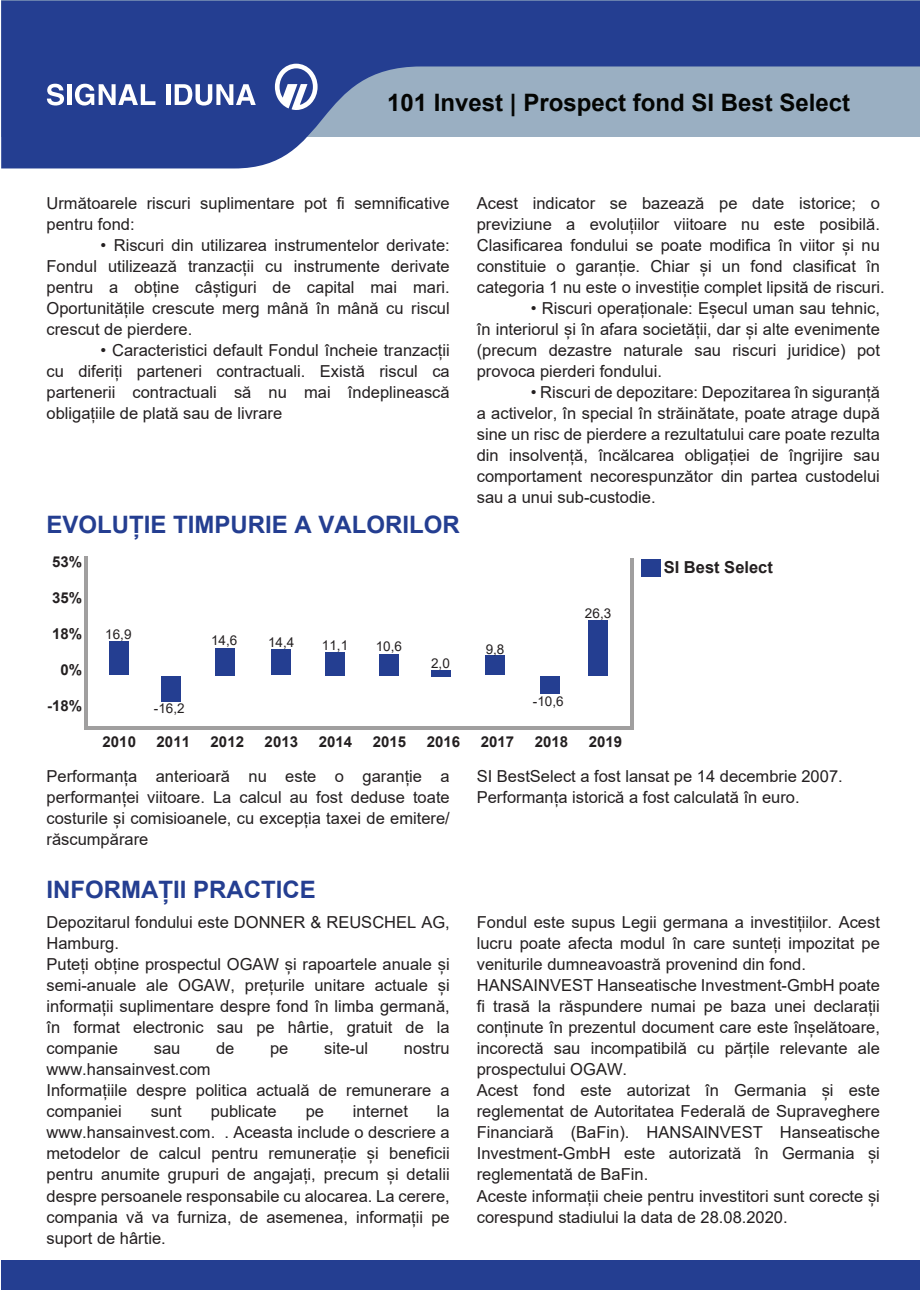
<style>
.page{position:relative;width:920px;height:1290px;background:#fff}
.page>*{position:absolute;margin:0;border:0;box-sizing:border-box;transform-origin:0 0}
.t1{font:700 24px "Arial";color:#243e91}
.t2{font:700 24px "Arial";color:#040503}
.t3{font:16.5px/21px "Arial";color:#231f20}
.t4{font:700 16.5px "Arial";color:#231f20}
.t5{font:700 15px "Arial";color:#231f20}
.t6{font:13.5px "Arial";color:#231f20}
</style>
<div class="page">
<svg style="left:1px;top:1px;width:919px;height:167px;background:#6176ad"></svg>
<div style="left:1px;top:1260px;width:919px;height:30px;background:#243e91"></div>
<svg style="left:275px;top:64px;width:43px;height:46px"></svg>
<svg style="left:47px;top:84px;width:17px;height:22px"></svg>
<div style="left:67px;top:84px;width:5px;height:21px;background:#fff"></div>
<svg style="left:75px;top:84px;width:80px;height:22px"></svg>
<hr style="left:166px;top:84px;width:4px;height:21px;background:#fff">
<svg style="left:175px;top:84px;width:81px;height:22px"></svg>
<hr style="left:84px;top:556px;width:3px;height:171px;background:#a09f9f">
<hr style="left:84px;top:726px;width:547px;height:4px;background:#a09f9f">
<hr style="left:631px;top:558px;width:3px;height:172px;background:#a09f9f">
<div style="left:109px;top:642px;width:20px;height:33px;background:#243e91"></div>
<div style="left:161px;top:676px;width:20px;height:25px;background:#243e91"></div>
<div style="left:215px;top:648px;width:20px;height:27px;background:#243e91"></div>
<div style="left:271px;top:649px;width:20px;height:26px;background:#243e91"></div>
<div style="left:325px;top:652px;width:19px;height:23px;background:#243e91"></div>
<div style="left:379px;top:654px;width:19px;height:21px;background:#243e91"></div>
<div style="left:431px;top:670px;width:20px;height:6px;background:#243e91"></div>
<div style="left:486px;top:656px;width:19px;height:19px;background:#243e91"></div>
<div style="left:540px;top:676px;width:19px;height:18px;background:#243e91"></div>
<div style="left:588px;top:620px;width:19px;height:55px;background:#243e91"></div>
<div style="left:641px;top:559px;width:19px;height:18px;background:#243e91"></div>
<h1 class="t2" style="left:387px;top:86px;width:464px">101 Invest | Prospect fond SI Best Select</h1>
<p class="t3" style="left:47px;top:192px;width:405px">Următoarele riscuri suplimentare pot fi semnificative pentru fond:</p>
<p class="t3" style="left:47px;top:234px;width:405px;text-align:justify;text-indent:54px">• Riscuri din utilizarea instrumentelor derivate:<br>Fondul utilizează tranzacții cu instrumente derivate pentru a obține câștiguri de capital mai mari.<br>Oportunitățile crescute merg mână în mână cu riscul crescut de pierdere.</p>
<p class="t3" style="left:47px;top:339px;width:405px;text-align:justify;text-indent:54px">• Caracteristici default Fondul încheie tranzacții cu diferiți parteneri contractuali. Există riscul ca partenerii contractuali să nu mai îndeplinească obligațiile de plată sau de livrare</p>
<h1 class="t1" style="left:47px;top:508px;width:415px">EVOLUȚIE TIMPURIE A VALORILOR</h1>
<p class="t5" style="left:52px;top:551px;width:32px">53%</p>
<p class="t5" style="left:52px;top:587px;width:32px">35%</p>
<p class="t5" style="left:52px;top:623px;width:32px">18%</p>
<p class="t5" style="left:60px;top:659px;width:23px">0%</p>
<p class="t5" style="left:47px;top:695px;width:37px">-18%</p>
<p class="t6" style="left:105px;top:625px;width:28px">16,9</p>
<p class="t6" style="left:154px;top:699px;width:32px">-16,2</p>
<p class="t6" style="left:211px;top:631px;width:28px">14,6</p>
<p class="t6" style="left:268px;top:632px;width:28px">14,4</p>
<p class="t6" style="left:322px;top:635px;width:28px">11,1</p>
<p class="t6" style="left:376px;top:637px;width:28px">10,6</p>
<p class="t6" style="left:431px;top:654px;width:20px">2,0</p>
<p class="t3" style="left:477px;top:192px;width:410px">Acest indicator se bazează pe date istorice; o previziune a evoluțiilor viitoare nu este posibilă.<br>Clasificarea fondului se poate modifica în viitor și nu constituie o garanție. Chiar și un fond clasificat în categoria 1 nu este o investiție complet lipsită de riscuri.</p>
<p class="t3" style="left:477px;top:297px;width:405px;text-align:justify;text-indent:54px">• Riscuri operaționale: Eșecul uman sau tehnic, în interiorul și în afara societății, dar și alte evenimente (precum dezastre naturale sau riscuri juridice) pot provoca pierderi fondului.</p>
<p class="t3" style="left:477px;top:381px;width:405px;text-align:justify;text-indent:54px">• Riscuri de depozitare: Depozitarea în siguranță a activelor, în special în străinătate, poate atrage după sine un risc de pierdere a rezultatului care poate rezulta din insolvență, încălcarea obligației de îngrijire sau comportament necorespunzător din partea custodelui sau a unui sub-custodie.</p>
<p class="t6" style="left:486px;top:639px;width:20px">9,8</p>
<p class="t6" style="left:585px;top:604px;width:28px">26,3</p>
<p class="t6" style="left:533px;top:692px;width:32px">-10,6</p>
<p class="t4" style="left:664px;top:556px;width:111px">SI Best Select</p>
<p class="t5" style="left:103px;top:731px;width:35px">2010</p>
<p class="t5" style="left:157px;top:731px;width:35px">2011</p>
<p class="t5" style="left:211px;top:731px;width:35px">2012</p>
<p class="t5" style="left:265px;top:731px;width:35px">2013</p>
<p class="t5" style="left:319px;top:731px;width:35px">2014</p>
<p class="t5" style="left:373px;top:731px;width:35px">2015</p>
<p class="t5" style="left:427px;top:731px;width:35px">2016</p>
<p class="t5" style="left:481px;top:731px;width:35px">2017</p>
<p class="t5" style="left:535px;top:731px;width:35px">2018</p>
<p class="t5" style="left:589px;top:731px;width:35px">2019</p>
<p class="t3" style="left:47px;top:765px;width:405px;text-align:justify">Performanța anterioară nu este o garanție a performanței viitoare. La calcul au fost deduse toate costurile și comisioanele, cu excepția taxei de emitere/ răscumpărare</p>
<p class="t3" style="left:477px;top:765px;width:367px">SI BestSelect a fost lansat pe 14 decembrie 2007.<br>Performanța istorică a fost calculată în euro.</p>
<h1 class="t1" style="left:47px;top:873px;width:271px">INFORMAȚII PRACTICE</h1>
<p class="t3" style="left:47px;top:912px;width:405px">Depozitarul fondului este DONNER &amp; REUSCHEL AG, Hamburg.<br>Puteți obține prospectul OGAW și rapoartele anuale și semi-anuale ale OGAW, prețurile unitare actuale și informații suplimentare despre fond în limba germană, în format electronic sau pe hârtie, gratuit de la companie</p>
<p class="t3" style="left:154px;top:1038px;width:28px">sau</p>
<p class="t3" style="left:216px;top:1038px;width:20px">de</p>
<p class="t3" style="left:270px;top:1038px;width:20px">pe</p>
<p class="t3" style="left:324px;top:1038px;width:46px">site-ul</p>
<p class="t3" style="left:404px;top:1038px;width:47px">nostru</p>
<p class="t3" style="left:47px;top:1059px;width:405px">www.hansainvest.com<br>Informațiile despre politica actuală de remunerare a companiei</p>
<p class="t3" style="left:47px;top:1101px;width:405px;text-align:justify;text-indent:390px">la www.hansainvest.com. . Aceasta include o descriere a metodelor de calcul pentru remunerație și beneficii pentru anumite grupuri de angajați, precum și detalii despre persoanele responsabile cu alocarea. La cerere, compania vă va furniza, de asemenea, informații pe suport de hârtie.</p>
<p class="t3" style="left:151px;top:1101px;width:33px">sunt</p>
<p class="t3" style="left:211px;top:1101px;width:68px">publicate</p>
<p class="t3" style="left:306px;top:1101px;width:20px">pe</p>
<p class="t3" style="left:353px;top:1101px;width:57px">internet</p>
<p class="t3" style="left:477px;top:912px;width:405px">Fondul este supus Legii germana a investițiilor. Acest lucru poate afecta modul în care sunteți impozitat pe veniturile dumneavoastră provenind din fond.<br>HANSAINVEST Hanseatische Investment-GmbH poate fi trasă la răspundere numai pe baza unei declarații conținute în prezentul document care este înșelătoare, incorectă sau incompatibilă cu părțile relevante ale prospectului OGAW.<br>Acest fond este autorizat în Germania și este reglementat de Autoritatea Federală de Supraveghere Financiară (BaFin). HANSAINVEST Hanseatische Investment-GmbH este autorizată în Germania și reglementată de BaFin.<br>Aceste informații cheie pentru investitori sunt corecte și corespund stadiului la data de 28.08.2020.</p>
</div>
